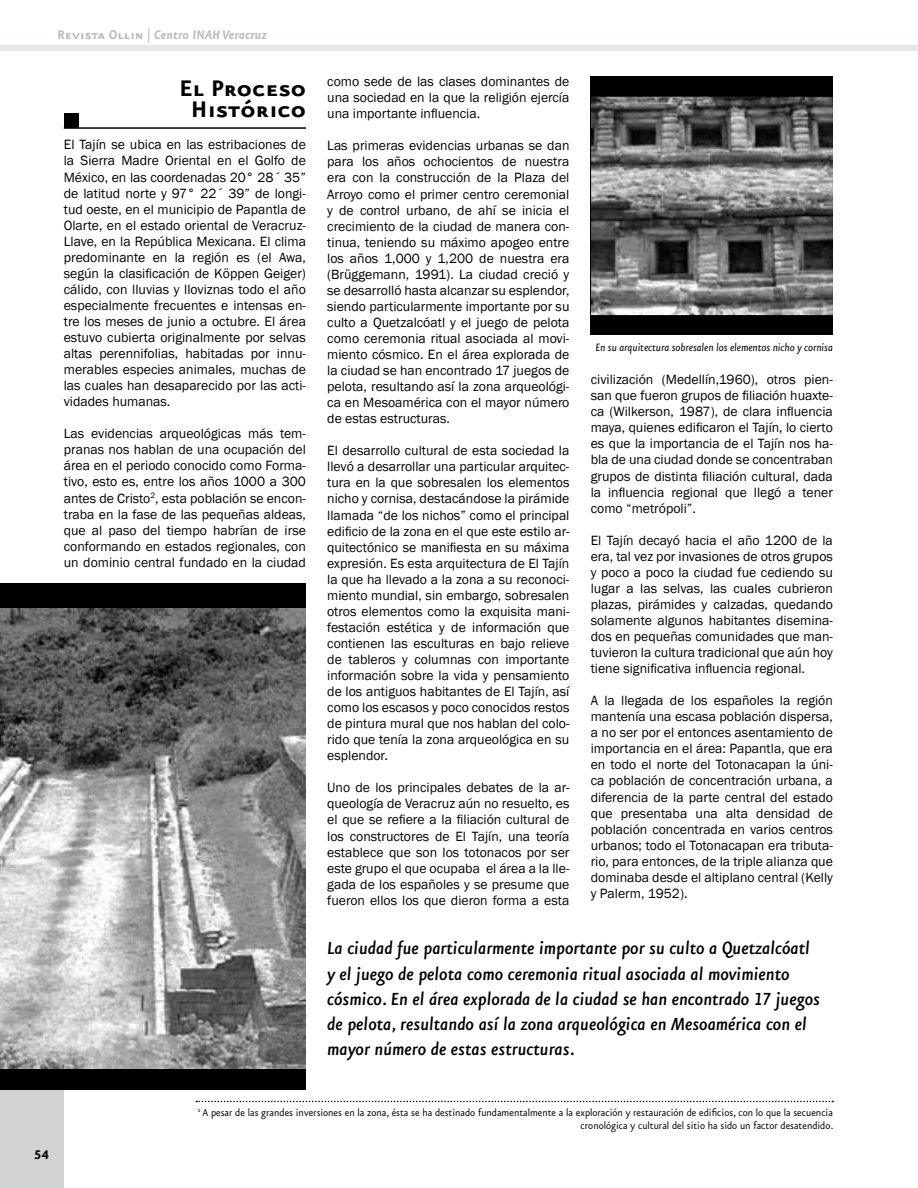
<style>
.page{position:relative;width:918px;height:1188px;background:#fff}
.page>*{position:absolute;margin:0;border:0;box-sizing:border-box;transform-origin:0 0}
.t1{font:27px/21px "Eureka Sans Bold Caps";color:#000;text-align:center}
.t2{font:italic 500 21px/25.2px "Eureka Sans";color:#000}
.t3{font:italic 700 15px "Eureka Sans";color:#bcbdc0}
.t4{font:15px "Eureka Sans Bold Caps";color:#000}
.t5{font:13.8px/16px "Franklin Gothic Book 2";color:#000;text-align:justify}
.t6{font:13.8px/16px "Franklin Gothic";color:#000}
.t7{font:italic 12.75px "Eureka Sans";letter-spacing:-.01em;color:#000}
.t8{font:12px/13.5px "Eureka Sans";color:#000;text-align:right;scale:.95 1}
.s1{font-family:"Eureka Sans Bold Caps";font-weight:400;font-style:normal}
.s2{font-weight:400;font-style:normal}
</style>
<div class="page">
<div style="left:0;top:1090px;width:64px;height:98px;background:#d1d3d4"></div>
<div style="left:0;top:45px;width:918px;height:6px;background:#e6e7e8"></div>
<div style="left:0;top:584px;width:306px;height:506px;background:#000"></div>
<hr style="left:64px;top:127px;width:242px;height:2px;background:#000">
<div style="left:64px;top:114px;width:14px;height:14px;background:#000"></div>
<img style="left:0;top:608px;width:306px;height:460px">
<svg style="left:196px;top:1101px;width:637px;height:1px"></svg>
<div style="left:591px;top:77px;width:242px;height:258px;background:#000"></div>
<img style="left:591px;top:97px;width:242px;height:218px">
<p class="t3" style="left:57px;top:28px;width:211px"><span class="s1">Revista Ollin</span> <span class="s2">|</span> Centro INAH Veracruz</p>
<h1 class="t1" style="left:179px;top:78px;width:128px">El Proceso<br>Histórico</h1>
<p class="t5" style="left:64px;top:137px;width:244px">El Tajín se ubica en las estribaciones de la Sierra Madre Oriental en el Golfo de México, en las coordenadas 20° 28´ 35” de latitud norte y 97° 22´ 39” de longi&shy;tud oeste, en el municipio de Papantla de Olarte, en el estado oriental de Veracruz-Llave, en la República Mexicana. El clima predominante en la región es (el Awa,</p>
<p class="t6" style="left:64px;top:265px;width:244px">según la clasificación de Köppen Geiger)</p>
<p class="t5" style="left:64px;top:282px;width:244px">cálido, con lluvias y lloviznas todo el año especialmente frecuentes e intensas en&shy;tre los meses de junio a octubre. El área estuvo cubierta originalmente por selvas altas perennifolias, habitadas por innu&shy;merables especies animales, muchas de las cuales han desaparecido por las acti&shy;vidades humanas.</p>
<p class="t5" style="left:64px;top:426px;width:244px">Las evidencias arqueológicas más tem&shy;pranas nos hablan de una ocupación del área en el periodo conocido como Forma&shy;tivo, esto es, entre los años 1000 a 300 antes de Cristo<sup>2</sup>, esta población se encon&shy;traba en la fase de las pequeñas aldeas, que al paso del tiempo habrían de irse conformando en estados regionales, con un dominio central fundado en la ciudad</p>
<p class="t5" style="left:327px;top:74px;width:244px">como sede de las clases dominantes de una sociedad en la que la religión ejercía</p>
<p class="t6" style="left:327px;top:106px;width:154px">una importante influencia.</p>
<p class="t5" style="left:327px;top:138px;width:244px">Las primeras evidencias urbanas se dan para los años ochocientos de nuestra era con la construcción de la Plaza del Arroyo como el primer centro ceremonial y de control urbano, de ahí se inicia el crecimiento de la ciudad de manera con&shy;tinua, teniendo su máximo apogeo entre los años 1,000 y 1,200 de nuestra era (Brüggemann, 1991). La ciudad creció y se desarrolló hasta alcanzar su esplendor, siendo particularmente importante por su culto a Quetzalcóatl y el juego de pelota como ceremonia ritual asociada al movi&shy;miento cósmico. En el área explorada de la ciudad se han encontrado 17 juegos de pelota, resultando así la zona arqueológi&shy;ca en Mesoamérica con el mayor número de estas estructuras.</p>
<p class="t5" style="left:327px;top:443px;width:244px">El desarrollo cultural de esta sociedad la llevó a desarrollar una particular arquitec&shy;tura en la que sobresalen los elementos nicho y cornisa, destacándose la pirámide llamada “de los nichos” como el principal</p>
<p class="t6" style="left:327px;top:523px;width:244px">edificio de la zona en el que este estilo ar&shy;quitectónico se manifiesta en su máxima</p>
<p class="t5" style="left:327px;top:555px;width:244px">expresión. Es esta arquitectura de El Tajín la que ha llevado a la zona a su reconoci&shy;miento mundial, sin embargo, sobresalen otros elementos como la exquisita mani&shy;festación estética y de información que contienen las esculturas en bajo relieve de tableros y columnas con importante información sobre la vida y pensamiento de los antiguos habitantes de El Tajín, así como los escasos y poco conocidos restos de pintura mural que nos hablan del colo&shy;rido que tenía la zona arqueológica en su esplendor.</p>
<p class="t5" style="left:327px;top:780px;width:244px">Uno de los principales debates de la ar&shy;queología de Veracruz aún no resuelto, es</p>
<p class="t6" style="left:327px;top:812px;width:244px">el que se refiere a la filiación cultural de</p>
<p class="t5" style="left:327px;top:828px;width:244px">los constructores de El Tajín, una teoría establece que son los totonacos por ser este grupo el que ocupaba el área a la lle&shy;gada de los españoles y se presume que fueron ellos los que dieron forma a esta</p>
<p class="t7" style="left:596px;top:341px;width:239px">En su arquitectura sobresalen los elementos nicho y cornisa</p>
<p class="t5" style="left:591px;top:372px;width:244px">civilización (Medellín,1960), otros pien-</p>
<p class="t6" style="left:591px;top:388px;width:244px;text-align:justify">san que fueron grupos de filiación huaxte&shy;ca (Wilkerson, 1987), de clara influencia maya, quienes edificaron el Tajín, lo cierto</p>
<p class="t5" style="left:591px;top:436px;width:244px">es que la importancia de el Tajín nos ha&shy;bla de una ciudad donde se concentraban</p>
<p class="t6" style="left:591px;top:468px;width:244px">grupos de distinta filiación cultural, dada la influencia regional que llegó a tener</p>
<p class="t5" style="left:591px;top:500px;width:107px">como “metrópoli”.</p>
<p class="t5" style="left:591px;top:532px;width:244px">El Tajín decayó hacia el año 1200 de la era, tal vez por invasiones de otros grupos y poco a poco la ciudad fue cediendo su lugar a las selvas, las cuales cubrieron plazas, pirámides y calzadas, quedando solamente algunos habitantes disemina&shy;dos en pequeñas comunidades que man&shy;tuvieron la cultura tradicional que aún hoy</p>
<p class="t6" style="left:591px;top:661px;width:216px">tiene significativa influencia regional.</p>
<p class="t5" style="left:591px;top:693px;width:244px">A la llegada de los españoles la región mantenía una escasa población dispersa, a no ser por el entonces asentamiento de importancia en el área: Papantla, que era en todo el norte del Totonacapan la úni&shy;ca población de concentración urbana, a diferencia de la parte central del estado que presentaba una alta densidad de población concentrada en varios centros urbanos; todo el Totonacapan era tributa&shy;rio, para entonces, de la triple alianza que dominaba desde el altiplano central (Kelly y Palerm, 1952).</p>
<p class="t2" style="left:327px;top:936px;width:494px">La ciudad fue particularmente importante por su culto a Quetzalcóatl y el juego de pelota como ceremonia ritual asociada al movimiento cósmico. En el área explorada de la ciudad se han encontrado 17 juegos de pelota, resultando así la zona arqueológica en Mesoamérica con el mayor número de estas estructuras.</p>
<p class="t4" style="left:34px;top:1147px;width:17px">54</p>
<p class="t8" style="left:198px;top:1105px;width:671px"><sup>2</sup> A pesar de las grandes inversiones en la zona, ésta se ha destinado fundamentalmente a la exploración y restauración de edificios, con lo que la secuencia cronológica y cultural del sitio ha sido un factor desatendido.</p>
</div>
